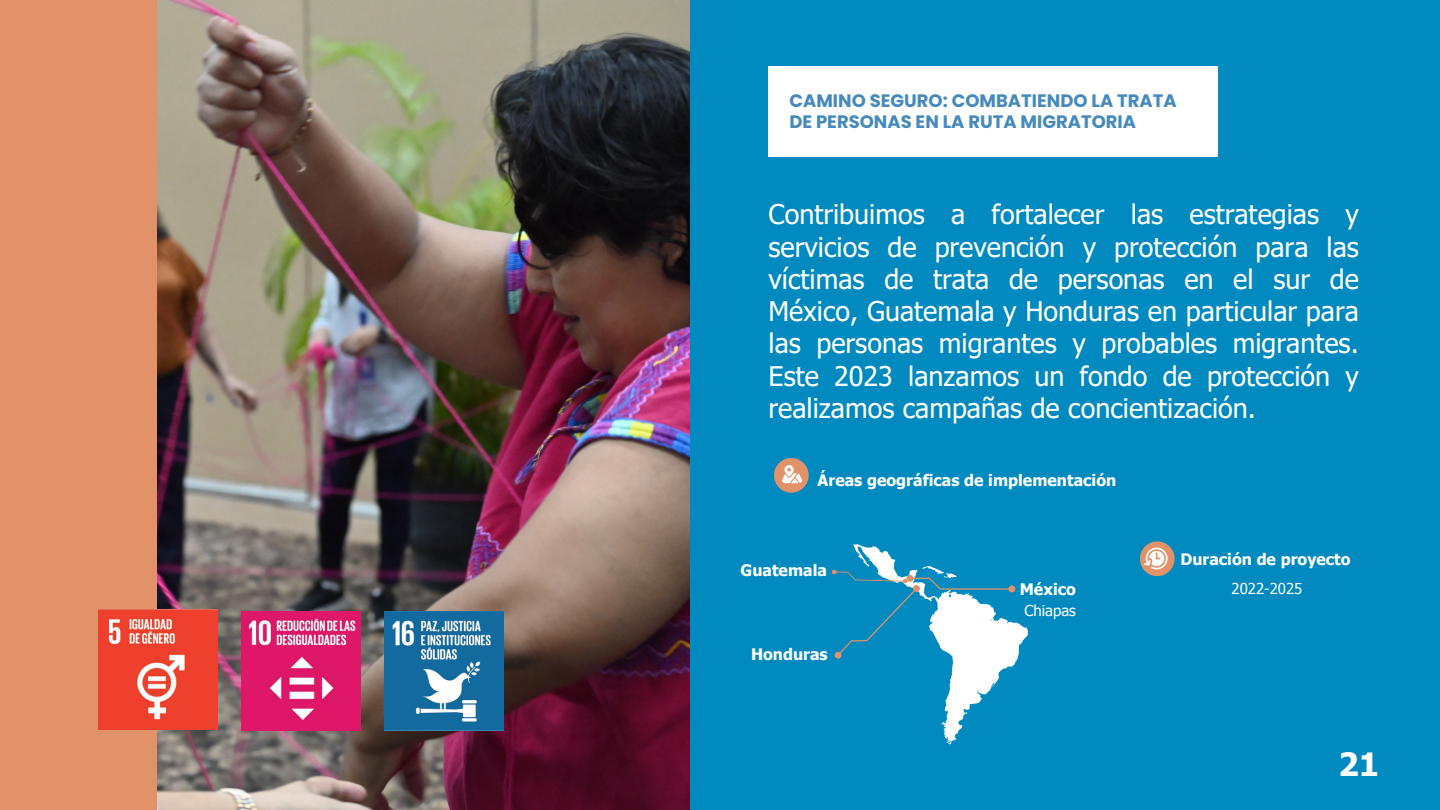
<style>
.page{position:relative;width:1440px;height:810px;background:#008abf}
.page>*{position:absolute;margin:0;border:0;box-sizing:border-box;transform-origin:0 0}
.t1{font:700 32px "Tahoma";color:#fff}
.t2{font:27px/32.2px "Tahoma";color:#fff;text-align:justify}
.t3{font:700 18px/21px "Poppins";color:#468abd}
.t4{font:700 15.9px "Tahoma";color:#fff}
.t5{font:15px "Tahoma";color:#fff}
</style>
<div class="page">
<div style="left:0;top:0;width:690px;height:810px;background:#e19269"></div>
<img style="left:157px;top:0;width:533px;height:810px">
<div style="left:1140px;top:541px;width:35px;height:35px;background:#e19269;border-radius:50%"></div>
<svg style="left:1144px;top:548px;width:24px;height:21px"></svg>
<div style="left:774px;top:458px;width:35px;height:35px;background:#e19269;border-radius:50%"></div>
<svg style="left:782px;top:465px;width:20px;height:18px"></svg>
<div style="left:769px;top:66px;width:449px;height:91px;background:#fff"></div>
<svg style="left:832px;top:544px;width:196px;height:200px"></svg>
<img style="left:98px;top:610px;width:119px;height:119px">
<img style="left:241px;top:611px;width:119px;height:119px">
<img style="left:384px;top:611px;width:119px;height:119px">
<p class="t3" style="left:789px;top:91px;width:389px">CAMINO SEGURO: COMBATIENDO LA TRATA<br>DE PERSONAS EN LA RUTA MIGRATORIA</p>
<p class="t2" style="left:769px;top:198px;width:592px">Contribuimos a fortalecer las estrategias y servicios de prevención y protección para las víctimas de trata de personas en el sur de México, Guatemala y Honduras en particular para las personas migrantes y probables migrantes.<br>Este 2023 lanzamos un fondo de protección y realizamos campañas de concientización.</p>
<p class="t4" style="left:818px;top:470px;width:300px">Áreas geográficas de implementación</p>
<p class="t4" style="left:741px;top:560px;width:88px">Guatemala</p>
<p class="t4" style="left:751px;top:644px;width:78px">Honduras</p>
<p class="t4" style="left:1020px;top:579px;width:58px">México</p>
<p class="t5" style="left:1024px;top:601px;width:53px">Chiapas</p>
<p class="t4" style="left:1180px;top:549px;width:172px">Duración de proyecto</p>
<p class="t5" style="left:1232px;top:579px;width:72px">2022-2025</p>
<p class="t1" style="left:1339px;top:744px;width:42px">21</p>
</div>
